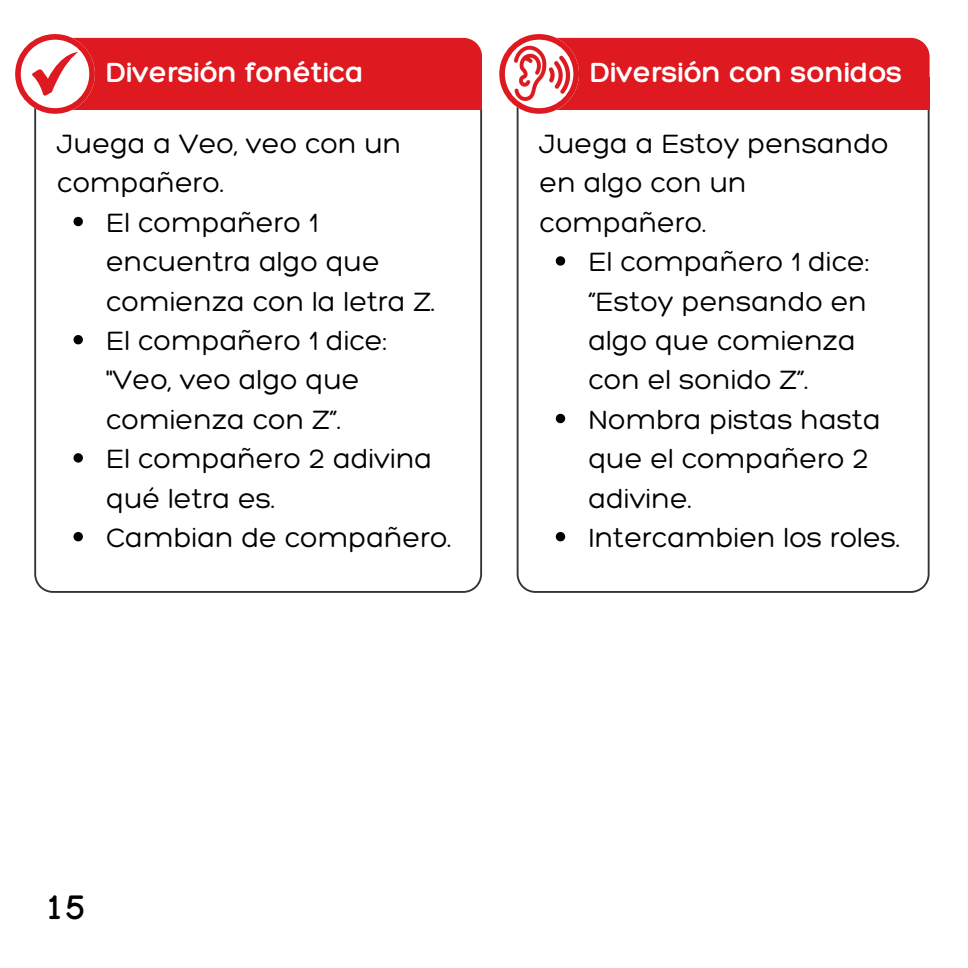
<style>
.page{position:relative;width:968px;height:968px;background:#fff}
.page>*{position:absolute;margin:0;border:0;box-sizing:border-box;transform-origin:0 0}
.t1{font:700 35px "Manjari";color:#000}
.t2{font:300 30px "Hero";color:#fff}
.t3{font:300 28.75px/39.5px "Hero";color:#000}
</style>
<div class="page">
<svg style="left:516px;top:114px;width:413px;height:479px"></svg>
<div style="left:583px;top:37px;width:346px;height:77px;background:#de1920"></div>
<svg style="left:34px;top:114px;width:448px;height:479px"></svg>
<svg style="left:15px;top:34px;width:467px;height:80px"></svg>
<img style="left:499px;top:34px;width:84px;height:81px">
<svg style="left:73px;top:217px;width:10px;height:9px"></svg>
<svg style="left:73px;top:335px;width:10px;height:9px"></svg>
<svg style="left:73px;top:453px;width:10px;height:9px"></svg>
<svg style="left:73px;top:532px;width:10px;height:9px"></svg>
<svg style="left:556px;top:256px;width:9px;height:9px"></svg>
<svg style="left:556px;top:414px;width:9px;height:9px"></svg>
<svg style="left:556px;top:532px;width:9px;height:9px"></svg>
<h2 class="t2" style="left:107px;top:54px;width:258px">Diversión fonética</h2>
<p class="t3" style="left:57px;top:123px;width:346px">Juega a Veo, veo con un compañero.</p>
<p class="t3" style="left:106px;top:202px;width:330px">El compañero 1 encuentra algo que comienza con la letra Z.</p>
<p class="t3" style="left:106px;top:320px;width:283px">El compañero 1 dice: "Veo, veo algo que comienza con Z”.</p>
<p class="t3" style="left:106px;top:438px;width:328px">El compañero 2 adivina qué letra es.</p>
<p class="t3" style="left:106px;top:517px;width:347px">Cambian de compañero.</p>
<h2 class="t2" style="left:590px;top:54px;width:313px">Diversión con sonidos</h2>
<p class="t3" style="left:539px;top:123px;width:351px">Juega a Estoy pensando en algo con un compañero.</p>
<p class="t3" style="left:588px;top:241px;width:283px">El compañero 1 dice: “Estoy pensando en algo que comienza con el sonido Z”.</p>
<p class="t3" style="left:588px;top:399px;width:294px">Nombra pistas hasta que el compañero 2 adivine.</p>
<p class="t3" style="left:588px;top:517px;width:313px">Intercambien los roles.</p>
<p class="t1" style="left:44px;top:893px;width:42px">15</p>
</div>
